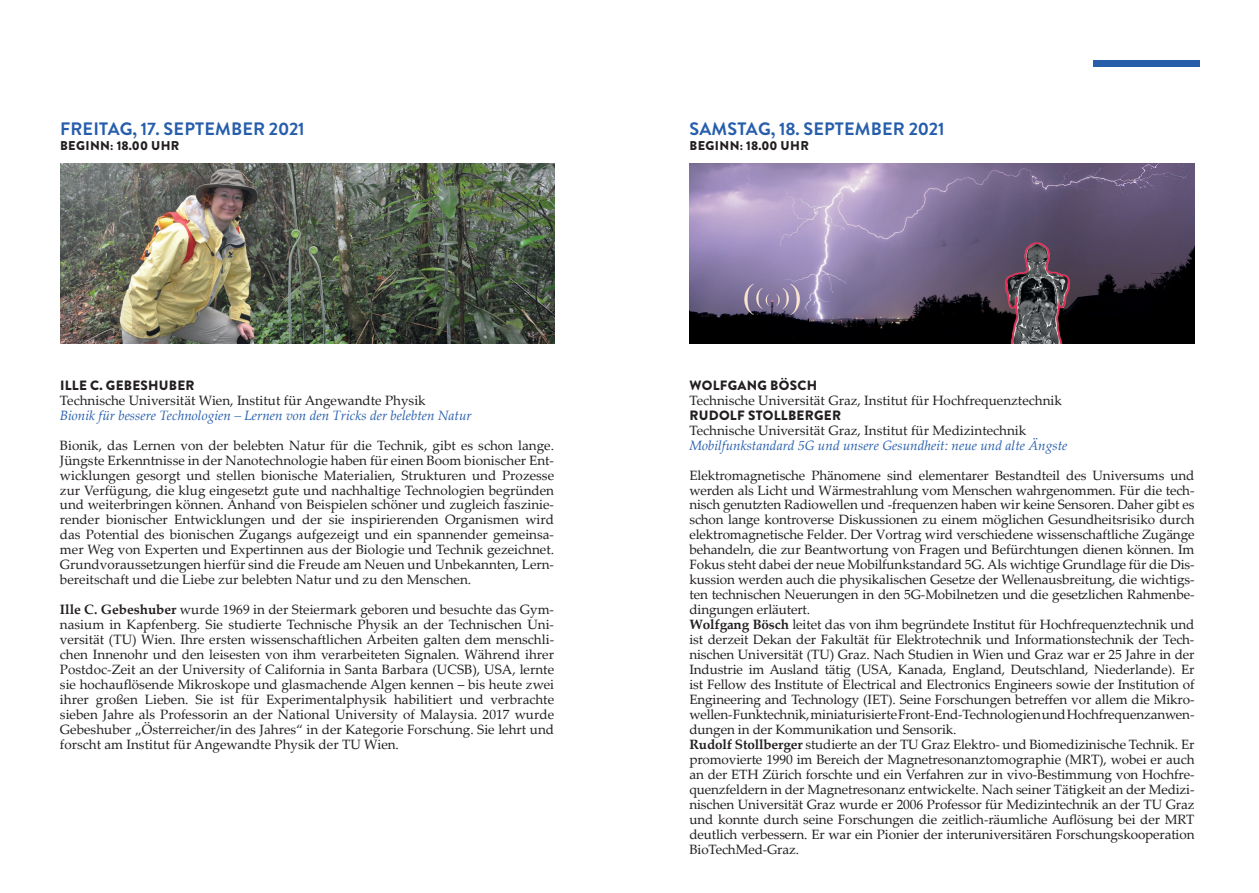
<style>
.page{position:relative;width:1259px;height:893px;background:#fff}
.page>*{position:absolute;margin:0;border:0;box-sizing:border-box;transform-origin:0 0}
.t1{font:700 18px "Brandon Grotesque";letter-spacing:.01em;color:#275eac}
.t2{font:13.5px/15px "Palatino Linotype";letter-spacing:-.01em;color:#231f20;text-align:justify}
.t3{font:italic 13.5px "Palatino Linotype";color:#275eac}
.t4{font:900 13.5px "Brandon Grotesque";letter-spacing:.02em;color:#231f20}
.t5{font:900 12.75px "Brandon Grotesque";letter-spacing:.03em;color:#231f20}
.s1{font-weight:700}
</style>
<div class="page">
<div style="left:1093px;top:60px;width:106px;height:7px;background:#275eac"></div>
<img style="left:60px;top:164px;width:494px;height:179px">
<img style="left:689px;top:163px;width:505px;height:180px">
<h1 class="t1" style="left:60px;top:116px;width:246px">FREITAG, 17. SEPTEMBER 2021</h1>
<p class="t5" style="left:60px;top:136px;width:121px">BEGINN: 18.00 UHR</p>
<p class="t4" style="left:60px;top:375px;width:136px">ILLE C. GEBESHUBER</p>
<p class="t2" style="left:60px;top:392px;width:367px">Technische Universität Wien, Institut für Angewandte Physik</p>
<p class="t3" style="left:60px;top:405px;width:413px">Bionik für bessere Technologien – Lernen von den Tricks der belebten Natur</p>
<p class="t2" style="left:60px;top:437px;width:496px">Bionik, das Lernen von der belebten Natur für die Technik, gibt es schon lange.<br>Jüngste Erkenntnisse in der Nanotechnologie haben für einen Boom bionischer Ent&shy;wicklungen gesorgt und stellen bionische Materialien, Strukturen und Prozesse zur Verfügung, die klug eingesetzt gute und nachhaltige Technologien begründen und weiterbringen können. Anhand von Beispielen schöner und zugleich faszinie&shy;render bionischer Entwicklungen und der sie inspirierenden Organismen wird das Potential des bionischen Zugangs aufgezeigt und ein spannender gemeinsa&shy;mer Weg von Experten und Expertinnen aus der Biologie und Technik gezeichnet.<br>Grundvoraussetzungen hierfür sind die Freude am Neuen und Unbekannten, Lern&shy;bereitschaft und die Liebe zur belebten Natur und zu den Menschen.</p>
<p class="t2" style="left:60px;top:602px;width:496px"><span class="s1">Ille C. Gebeshuber</span> wurde 1969 in der Steiermark geboren und besuchte das Gym&shy;nasium in Kapfenberg. Sie studierte Technische Physik an der Technischen Uni&shy;versität (TU) Wien. Ihre ersten wissenschaftlichen Arbeiten galten dem menschli&shy;chen Innenohr und den leisesten von ihm verarbeiteten Signalen. Während ihrer Postdoc-Zeit an der University of California in Santa Barbara (UCSB), USA, lernte sie hochauflösende Mikroskope und glasmachende Algen kennen – bis heute zwei ihrer großen Lieben. Sie ist für Experimentalphysik habilitiert und verbrachte sieben Jahre als Professorin an der National University of Malaysia. 2017 wurde Gebeshuber „Österreicher/in des Jahres“ in der Kategorie Forschung. Sie lehrt und forscht am Institut für Angewandte Physik der TU Wien.</p>
<h1 class="t1" style="left:689px;top:116px;width:256px">SAMSTAG, 18. SEPTEMBER 2021</h1>
<p class="t5" style="left:689px;top:136px;width:121px">BEGINN: 18.00 UHR</p>
<p class="t4" style="left:689px;top:375px;width:129px">WOLFGANG BÖSCH</p>
<p class="t2" style="left:689px;top:392px;width:374px">Technische Universität Graz, Institut für Hochfrequenztechnik</p>
<p class="t4" style="left:689px;top:405px;width:153px">RUDOLF STOLLBERGER</p>
<p class="t2" style="left:689px;top:422px;width:338px">Technische Universität Graz, Institut für Medizintechnik</p>
<p class="t3" style="left:689px;top:435px;width:379px">Mobilfunkstandard 5G und unsere Gesundheit: neue und alte Ängste</p>
<p class="t2" style="left:689px;top:467px;width:506px;text-align:left">Elektromagnetische Phänomene sind elementarer Bestandteil des Universums und werden als Licht und Wärmestrahlung vom Menschen wahrgenommen. Für die tech&shy;nisch genutzten Radiowellen und -frequenzen haben wir keine Sensoren. Daher gibt es schon lange kontroverse Diskussionen zu einem möglichen Gesundheitsrisiko durch elektromagnetische Felder. Der Vortrag wird verschiedene wissenschaftliche Zugänge behandeln, die zur Beantwortung von Fragen und Befürchtungen dienen können. Im Fokus steht dabei der neue Mobilfunkstandard 5G. Als wichtige Grundlage für die Dis&shy;kussion werden auch die physikalischen Gesetze der Wellenausbreitung, die wichtigs&shy;ten technischen Neuerungen in den 5G-Mobilnetzen und die gesetzlichen Rahmenbe&shy;dingungen erläutert.<br><span class="s1">Wolfgang Bösch</span> leitet das von ihm begründete Institut für Hochfrequenztechnik und ist derzeit Dekan der Fakultät für Elektrotechnik und Informationstechnik der Tech&shy;nischen Universität (TU) Graz. Nach Studien in Wien und Graz war er 25 Jahre in der Industrie im Ausland tätig (USA, Kanada, England, Deutschland, Niederlande). Er ist Fellow des Institute of Electrical and Electronics Engineers sowie der Institution of Engineering and Technology (IET). Seine Forschungen betreffen vor allem die Mikro&shy;wellen-Funktechnik, miniaturisierte Front-End-Technologien und Hochfrequenzanwen&shy;dungen in der Kommunikation und Sensorik.<br><span class="s1">Rudolf Stollberger</span> studierte an der TU Graz Elektro- und Biomedizinische Technik. Er promovierte 1990 im Bereich der Magnetresonanztomographie (MRT), wobei er auch an der ETH Zürich forschte und ein Verfahren zur in vivo-Bestimmung von Hochfre&shy;quenzfeldern in der Magnetresonanz entwickelte. Nach seiner Tätigkeit an der Medizi&shy;nischen Universität Graz wurde er 2006 Professor für Medizintechnik an der TU Graz und konnte durch seine Forschungen die zeitlich-räumliche Auflösung bei der MRT deutlich verbessern. Er war ein Pionier der interuniversitären Forschungskooperation BioTechMed-Graz.</p>
</div>
